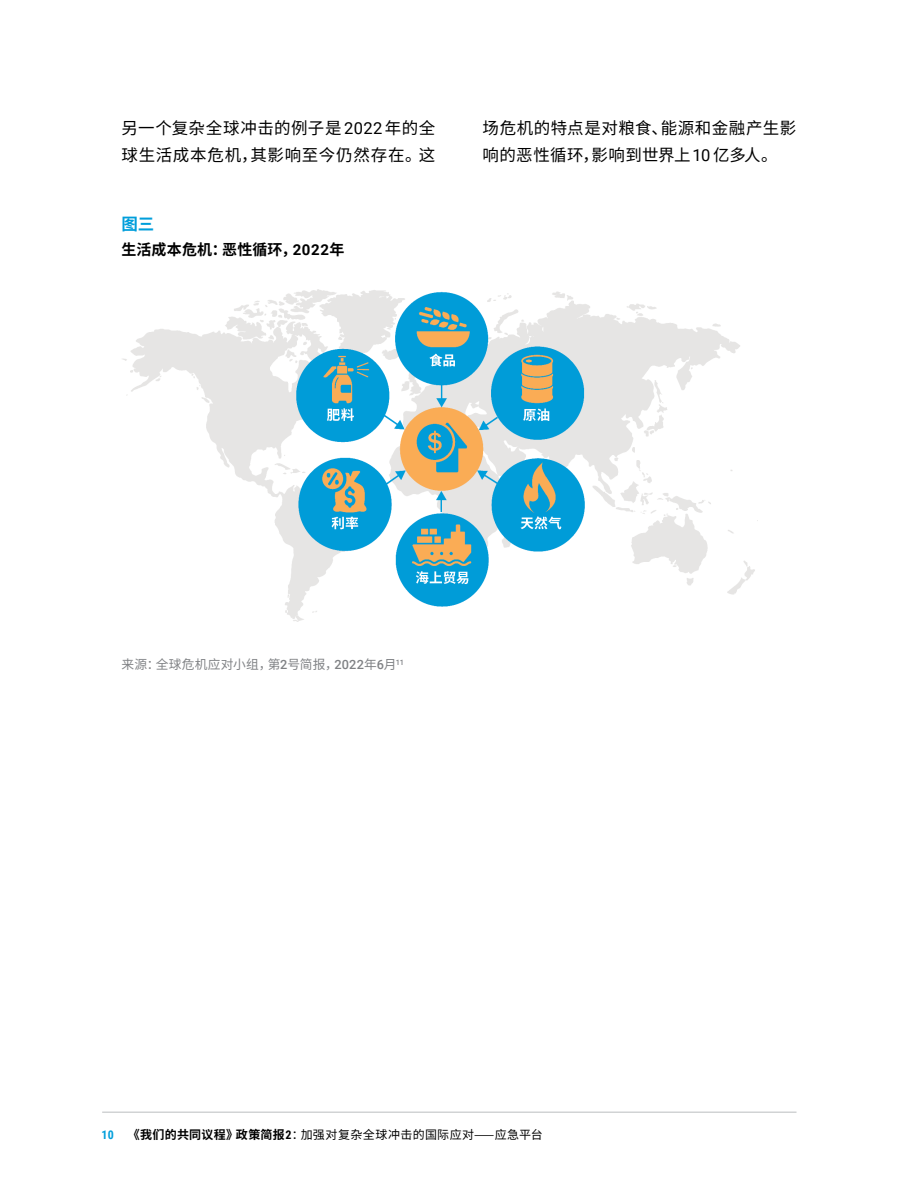
<style>
.page{position:relative;width:918px;height:1188px;background:#fff}
.page>*{position:absolute;margin:0;border:0;box-sizing:border-box;transform-origin:0 0}
.TX_ragged_column{font:16.5px/27px "Source Han Sans CN";letter-spacing:.03em;color:#000}
.CHART_FIGURE__NUMBER{font:700 16.5px "Source Han Sans CN";color:#009edb}
.CHART_FIGURE_NAME{font:700 15px "Source Han Sans CN";letter-spacing:.01em;color:#000}
.CAP_below_image{font:12.75px "Source Han Sans CN";letter-spacing:.02em;color:#808285}
.t1{font:12px "Source Han Sans CN";letter-spacing:.03em;color:#000}
.s1{font-family:"Roboto"}
.s2{font-family:"Roboto";font-weight:500}
.s3{font-family:"Roboto Condensed";font-weight:700;color:#009edb}
.s4{font-weight:700}
.s5{font-family:"Roboto Condensed";font-weight:700}
</style>
<div class="page">
<hr style="left:102px;top:1112px;width:695px;height:1px;background:#d1d3d4">
<img style="left:122px;top:290px;width:636px;height:331px">
<p class="TX_ragged_column" style="left:122px;top:115px;width:315px">另一个复杂全球冲击的例子是<span class="s1">2022</span>年的全球生活成本危机，其影响至今仍然存在。这</p>
<p class="TX_ragged_column" style="left:483px;top:115px;width:315px">场危机的特点是对粮食、能源和金融产生影响的恶性循环，影响到世界上<span class="s1">10</span>亿多人。</p>
<h3 class="CHART_FIGURE__NUMBER" style="left:122px;top:215px;width:34px">图三</h3>
<p class="CHART_FIGURE_NAME" style="left:122px;top:241px;width:225px">生活成本危机：恶性循环，<span class="s1">2022</span>年</p>
<p class="CAP_below_image" style="left:122px;top:657px;width:284px">来源：全球危机应对小组，第<span class="s2">2</span>号简报，<span class="s2">2022</span>年<span class="s2">6</span>月<sup>11</sup></p>
<p class="t1" style="left:101px;top:1128px;width:443px"><span class="s3">10</span> <span class="s4">《我们的共同议程》政策简报</span><span class="s5">2</span>：加强对复杂全球冲击的国际应对⸺应急平台</p>
</div>
